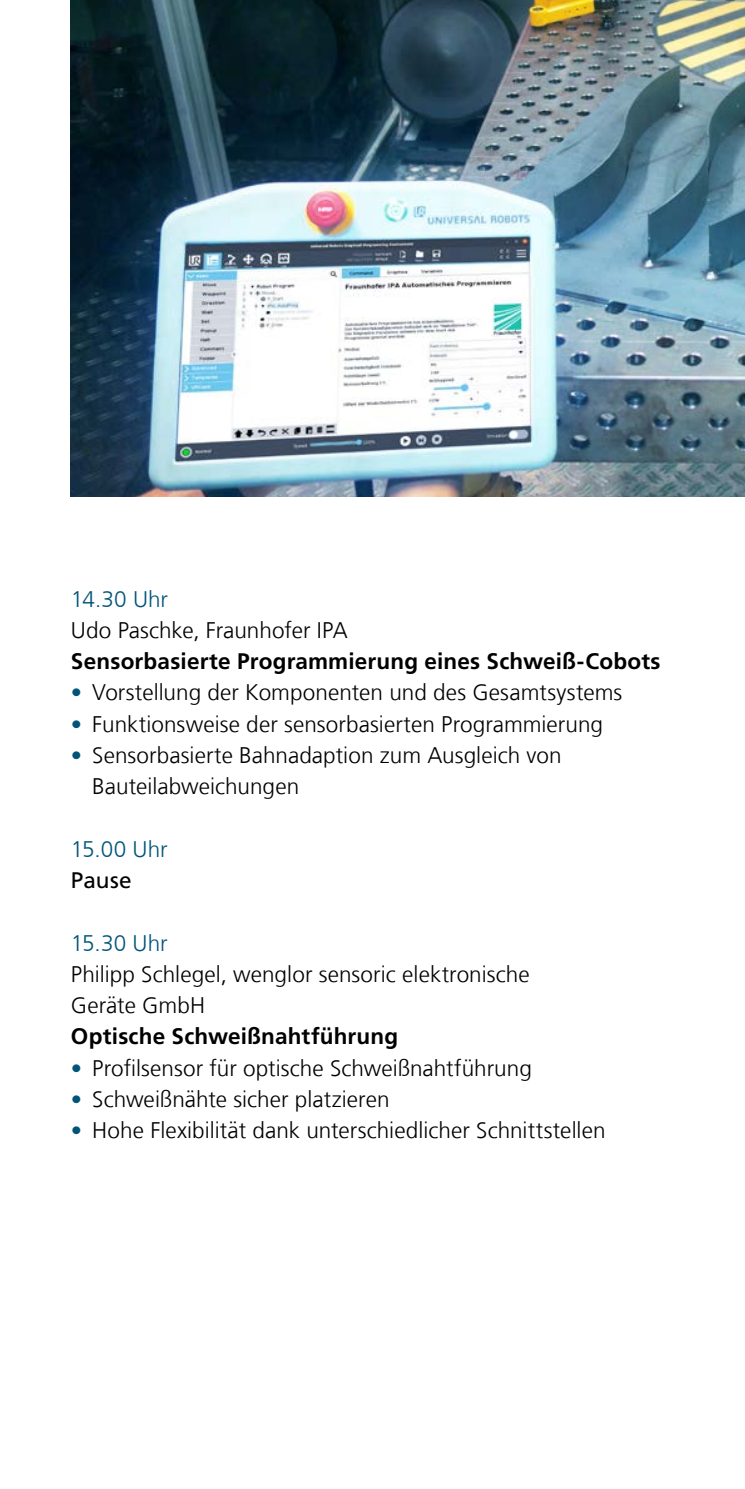
<style>
.page{position:relative;width:745px;height:1489px;background:#fff}
.page>*{position:absolute;margin:0;border:0;box-sizing:border-box;transform-origin:0 0}
.t1{font:300 22.5px/31.2px "Frutiger LT Com";letter-spacing:.005em;color:#000}
.t2{font:700 22.5px "Frutiger LT Com";letter-spacing:.01em;color:#000}
.t3{font:300 22.5px "Frutiger LT Com";color:#005478}
.t4{font:22.5px "Frutiger LT Com";letter-spacing:.01em;color:#000}
.s1{color:#005478}
</style>
<div class="page">
<img style="left:71px;top:0;width:673px;height:496px">
<p class="t3" style="left:71px;top:585px;width:99px">14.30 Uhr</p>
<p class="t1" style="left:71px;top:614px;width:278px">Udo Paschke, Fraunhofer IPA</p>
<p class="t2" style="left:71px;top:648px;width:590px">Sensorbasierte Programmierung eines Schweiß-Cobots</p>
<p class="t1" style="left:71px;top:677px;width:552px"><span class="s1">•</span> Vorstellung der Komponenten und des Gesamtsystems</p>
<p class="t1" style="left:71px;top:708px;width:533px"><span class="s1">•</span> Funktionsweise der sensorbasierten Programmierung</p>
<p class="t1" style="left:92px;top:739px;width:470px;text-indent:-21px"><span class="s1">•</span> Sensorbasierte Bahnadaption zum Ausgleich von<br>Bauteilabweichungen</p>
<p class="t3" style="left:71px;top:835px;width:98px">15.00 Uhr</p>
<p class="t4" style="left:71px;top:867px;width:62px">Pause</p>
<p class="t3" style="left:71px;top:929px;width:98px">15.30 Uhr</p>
<p class="t1" style="left:71px;top:958px;width:460px">Philipp Schlegel, wenglor sensoric elektronische<br>Geräte GmbH</p>
<p class="t2" style="left:71px;top:1023px;width:328px">Optische Schweißnahtführung</p>
<p class="t1" style="left:71px;top:1052px;width:462px"><span class="s1">•</span> Profilsensor für optische Schweißnahtführung</p>
<p class="t1" style="left:71px;top:1083px;width:320px"><span class="s1">•</span> Schweißnähte sicher platzieren</p>
<p class="t1" style="left:71px;top:1114px;width:536px"><span class="s1">•</span> Hohe Flexibilität dank unterschiedlicher Schnittstellen</p>
</div>
